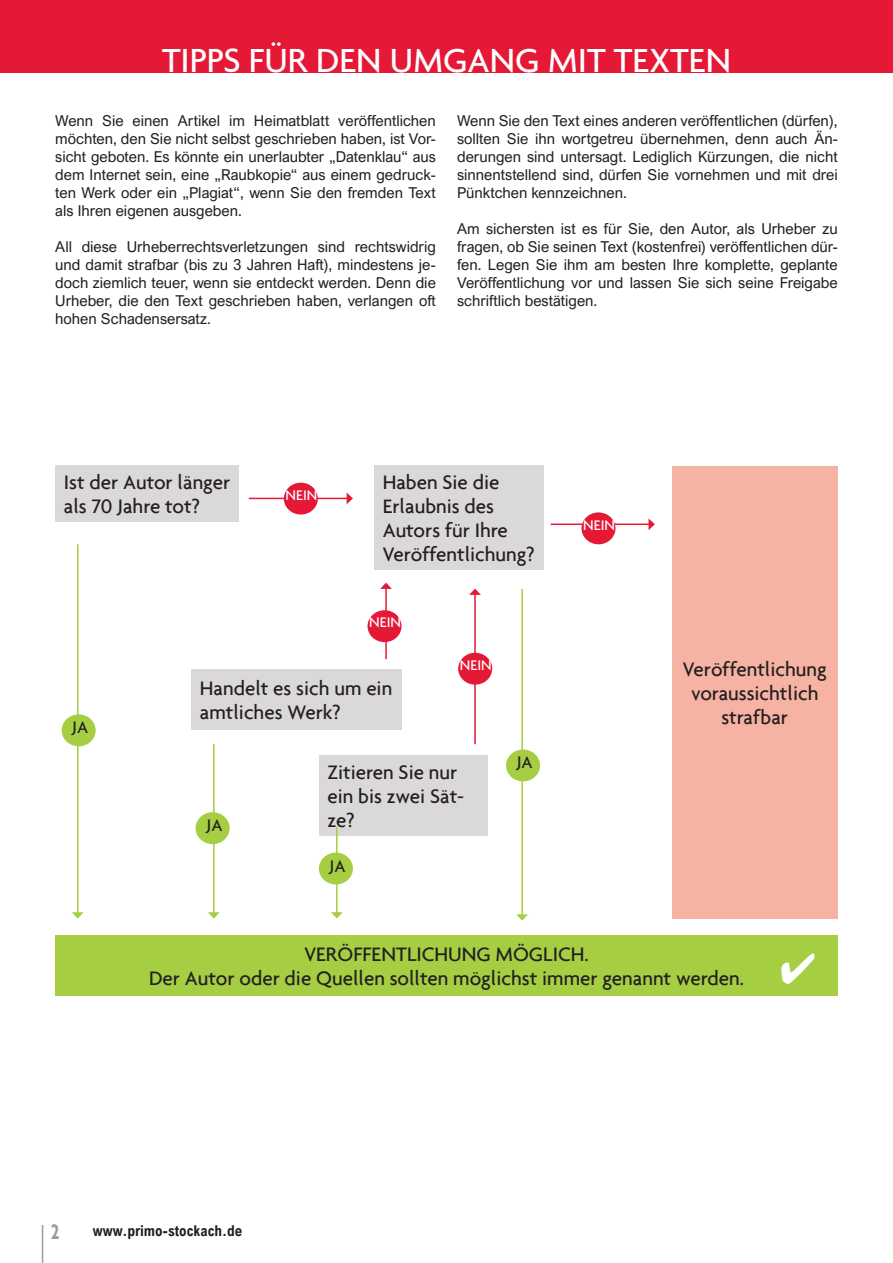
<style>
.page{position:relative;width:893px;height:1263px;background:#fff}
.page>*{position:absolute;margin:0;border:0;box-sizing:border-box;transform-origin:0 0}
.t1{font:500 36px "Agenda";color:#fff}
.t2{font:700 22.5px "Agenda";color:#9e9c99;scale:.73 1}
.t3{font:500 21px/24px "Agenda";color:#231f20}
.t4{font:500 18px "Agenda";color:#231f20}
.t5{font:15px/18px "Arial Nova";color:#231f20;text-align:justify}
.t6{font:700 15px "Arial Nova Cond";color:#231f20}
.t7{font:500 15px "Agenda";color:#fff}
</style>
<div class="page">
<hr style="left:42px;top:1225px;width:1px;height:38px;background:#9e9c99">
<div style="left:0;top:0;width:893px;height:72px;background:#e51836"></div>
<div style="left:55px;top:466px;width:184px;height:56px;background:#dad9d8"></div>
<div style="left:374px;top:466px;width:169px;height:104px;background:#dad9d8"></div>
<div style="left:672px;top:466px;width:166px;height:452px;background:#f6b2a3"></div>
<div style="left:191px;top:670px;width:211px;height:60px;background:#dad9d8"></div>
<div style="left:319px;top:755px;width:168px;height:80px;background:#dad9d8"></div>
<div style="left:55px;top:935px;width:783px;height:60px;background:#a5ce43"></div>
<hr style="left:249px;top:498px;width:98px;height:1px;background:#e51836">
<svg style="left:347px;top:493px;width:6px;height:11px"></svg>
<hr style="left:551px;top:523px;width:98px;height:2px;background:#e51836">
<svg style="left:649px;top:519px;width:6px;height:11px"></svg>
<hr style="left:77px;top:544px;width:2px;height:369px;background:#a5ce43">
<svg style="left:72px;top:912px;width:12px;height:6px"></svg>
<hr style="left:213px;top:744px;width:2px;height:169px;background:#a5ce43">
<svg style="left:208px;top:912px;width:12px;height:6px"></svg>
<hr style="left:336px;top:827px;width:2px;height:86px;background:#a5ce43">
<svg style="left:331px;top:912px;width:12px;height:6px"></svg>
<hr style="left:521px;top:589px;width:2px;height:326px;background:#a5ce43">
<svg style="left:516px;top:914px;width:12px;height:7px"></svg>
<hr style="left:474px;top:594px;width:2px;height:150px;background:#e51836">
<svg style="left:469px;top:589px;width:12px;height:6px"></svg>
<hr style="left:385px;top:588px;width:2px;height:71px;background:#e51836">
<svg style="left:380px;top:583px;width:12px;height:6px"></svg>
<div style="left:506px;top:749px;width:34px;height:32px;background:#a5ce43;border-radius:50%"></div>
<div style="left:319px;top:853px;width:34px;height:31px;background:#a5ce43;border-radius:50%"></div>
<div style="left:196px;top:812px;width:34px;height:32px;background:#a5ce43;border-radius:50%"></div>
<div style="left:62px;top:714px;width:34px;height:32px;background:#a5ce43;border-radius:50%"></div>
<div style="left:458px;top:653px;width:34px;height:32px;background:#e51836;border-radius:50%"></div>
<div style="left:581px;top:512px;width:34px;height:32px;background:#e51836;border-radius:50%"></div>
<div style="left:284px;top:483px;width:34px;height:31px;background:#e51836;border-radius:50%"></div>
<div style="left:367px;top:610px;width:35px;height:32px;background:#e51836;border-radius:50%"></div>
<p class="t1" style="left:162px;top:39px;width:570px">TIPPS FÜR DEN UMGANG MIT TEXTEN</p>
<p class="t5" style="left:55px;top:111px;width:382px">Wenn Sie einen Artikel im Heimatblatt veröffentlichen möchten, den Sie nicht selbst geschrieben haben, ist Vor&shy;sicht geboten. Es könnte ein unerlaubter „Datenklau“ aus dem Internet sein, eine „Raubkopie“ aus einem gedruck&shy;ten Werk oder ein „Plagiat“, wenn Sie den fremden Text als Ihren eigenen ausgeben.</p>
<p class="t5" style="left:55px;top:237px;width:382px">All diese Urheberrechtsverletzungen sind rechtswidrig und damit strafbar (bis zu 3 Jahren Haft), mindestens je&shy;doch ziemlich teuer, wenn sie entdeckt werden. Denn die Urheber, die den Text geschrieben haben, verlangen oft hohen Schadensersatz.</p>
<p class="t5" style="left:457px;top:111px;width:382px">Wenn Sie den Text eines anderen veröffentlichen (dürfen), sollten Sie ihn wortgetreu übernehmen, denn auch Än&shy;derungen sind untersagt. Lediglich Kürzungen, die nicht sinnentstellend sind, dürfen Sie vornehmen und mit drei Pünktchen kennzeichnen.</p>
<p class="t5" style="left:457px;top:219px;width:382px">Am sichersten ist es für Sie, den Autor, als Urheber zu fragen, ob Sie seinen Text (kostenfrei) veröffentlichen dür&shy;fen. Legen Sie ihm am besten Ihre komplette, geplante Veröffentlichung vor und lassen Sie sich seine Freigabe schriftlich bestätigen.</p>
<p class="t3" style="left:64px;top:470px;width:168px">Ist der Autor länger als 70 Jahre tot?</p>
<p class="t3" style="left:383px;top:470px;width:153px">Haben Sie die<br>Erlaubnis des<br>Autors für Ihre<br>Veröffentlichung?</p>
<p class="t7" style="left:286px;top:486px;width:33px">NEIN</p>
<p class="t4" style="left:72px;top:716px;width:18px">JA</p>
<p class="t7" style="left:369px;top:613px;width:33px">NEIN</p>
<p class="t3" style="left:200px;top:676px;width:194px">Handelt es sich um ein amtliches Werk?</p>
<p class="t7" style="left:460px;top:656px;width:33px">NEIN</p>
<p class="t4" style="left:207px;top:814px;width:18px">JA</p>
<p class="t3" style="left:327px;top:759px;width:138px">Zitieren Sie nur ein bis zwei Sät&shy;ze?</p>
<p class="t4" style="left:330px;top:855px;width:18px">JA</p>
<p class="t4" style="left:517px;top:752px;width:18px">JA</p>
<p class="t7" style="left:583px;top:516px;width:33px">NEIN</p>
<p class="t3" style="left:683px;top:656px;width:146px;text-align:center">Veröffentlichung voraussichtlich strafbar</p>
<p class="t3" style="left:304px;top:942px;width:286px">VERÖFFENTLICHUNG MÖGLICH.</p>
<p class="t3" style="left:149px;top:966px;width:596px">Der Autor oder die Quellen sollten möglichst immer genannt werden.</p>
<p class="t2" style="left:51px;top:1218px;width:12px">2</p>
<p class="t6" style="left:93px;top:1221px;width:151px">www.primo-stockach.de</p>
</div>
